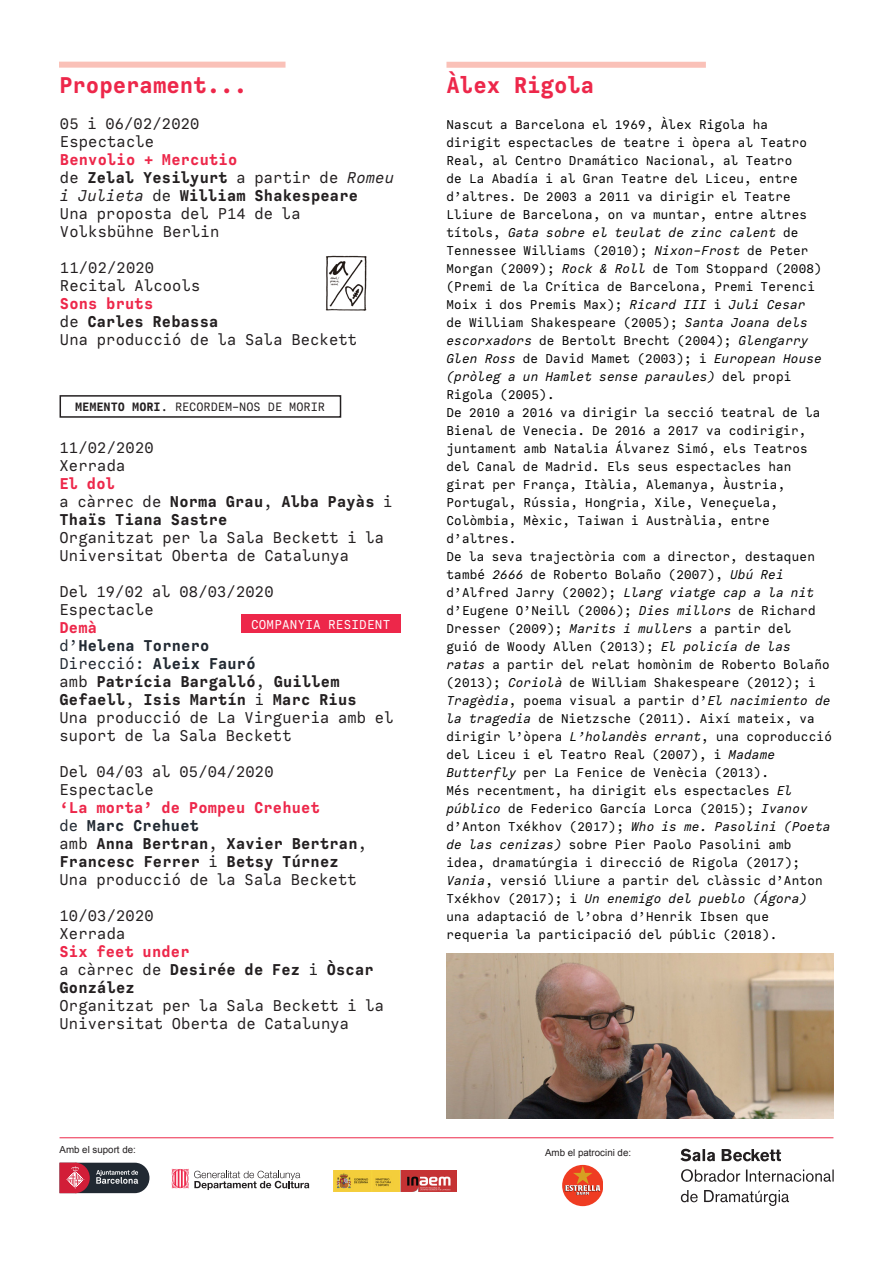
<style>
.page{position:relative;width:893px;height:1263px;background:#fff}
.page>*{position:absolute;margin:0;border:0;box-sizing:border-box;transform-origin:0 0}
.t1{font:700 24px "Calling Code";color:#ed274a}
.t2{font:16.5px/18px "Calling Code";letter-spacing:.01em;color:#231f20}
.t3{font:700 16.5px/18px "Calling Code";letter-spacing:.01em;color:#231f20}
.t4{font:700 16.5px/18px "Calling Code";letter-spacing:.01em;color:#ed274a}
.t5{font:700 16.5px/18px "Calling Code";letter-spacing:.01em;color:#212932}
.t6{font:13.5px/18px "Calling Code";letter-spacing:.015em;color:#000}
.t7{font:13.5px "Calling Code";letter-spacing:.015em;color:#fff}
.t8{font:12.75px "Calling Code";color:#231f20}
.t9{font:9.75px "Arial";color:#231f20}
.s1{font-weight:700}
.s2{font-style:italic}
.s3{font-weight:400}
.s4{font-weight:700;color:#ed274a}
.s5{font-weight:400;color:#231f20}
</style>
<div class="page">
<svg style="left:172px;top:1169px;width:137px;height:21px"></svg>
<svg style="left:60px;top:1163px;width:89px;height:30px;background:#6e4450"></svg>
<div style="left:446px;top:62px;width:260px;height:6px;background:#fac1b8"></div>
<hr style="left:60px;top:1137px;width:773px;height:1px;background:#ed274a">
<img style="left:334px;top:1170px;width:123px;height:21px">
<div style="left:563px;top:1165px;width:40px;height:41px;background:#ef3c22;border-radius:50%"></div>
<svg style="left:565px;top:1166px;width:35px;height:29px"></svg>
<svg style="left:681px;top:1190px;width:108px;height:16px"></svg>
<svg style="left:681px;top:1169px;width:153px;height:13px"></svg>
<svg style="left:680px;top:1149px;width:101px;height:12px"></svg>
<div style="left:59px;top:62px;width:226px;height:6px;background:#fac1b8"></div>
<img style="left:446px;top:953px;width:387px;height:165px">
<img style="left:326px;top:255px;width:40px;height:56px">
<div style="left:60px;top:395px;width:281px;height:23px;border:2px solid #231f20"></div>
<div style="left:241px;top:614px;width:159px;height:19px;background:#ed274a"></div>
<p class="t1" style="left:59px;top:70px;width:190px">Properament...</p>
<p class="t2" style="left:60px;top:115px;width:141px">05 i 06/02/2020</p>
<p class="t2" style="left:60px;top:133px;width:96px">Espectacle</p>
<p class="t4" style="left:60px;top:151px;width:179px">Benvolio + Mercutio</p>
<p class="t2" style="left:60px;top:169px;width:335px">de <span class="s1">Zelal Yesilyurt</span> a partir de <span class="s2">Romeu i Julieta</span> de <span class="s1">William Shakespeare<br></span>Una proposta del P14 de la<br>Volksbühne Berlin</p>
<p class="t2" style="left:60px;top:259px;width:96px">11/02/2020</p>
<p class="t2" style="left:60px;top:277px;width:142px">Recital Alcools</p>
<p class="t4" style="left:60px;top:295px;width:95px">Sons bruts</p>
<p class="t3" style="left:60px;top:313px;width:160px"><span class="s3">de</span> Carles Rebassa</p>
<p class="t2" style="left:60px;top:331px;width:299px">Una producció de la Sala Beckett</p>
<p class="t8" style="left:75px;top:399px;width:251px"><span class="s1">MEMENTO MORI</span>. RECORDEM-NOS DE MORIR</p>
<p class="t2" style="left:60px;top:439px;width:96px">11/02/2020</p>
<p class="t2" style="left:60px;top:457px;width:67px">Xerrada<br><span class="s4">El dol</span></p>
<p class="t3" style="left:60px;top:493px;width:334px"><span class="s3">a càrrec de</span> Norma Grau<span class="s3">,</span> Alba Payàs <span class="s3">i<br></span>Thaïs Tiana Sastre</p>
<p class="t2" style="left:60px;top:529px;width:326px">Organitzat per la Sala Beckett i la<br>Universitat Oberta de Catalunya</p>
<p class="t2" style="left:60px;top:583px;width:216px">Del 19/02 al 08/03/2020</p>
<p class="t2" style="left:60px;top:601px;width:96px">Espectacle<br><span class="s4">Demà</span></p>
<p class="t5" style="left:60px;top:637px;width:198px"><span class="s3">d’</span>Helena Tornero<br><span class="s3">Direcció:</span> Aleix Fauró</p>
<p class="t2" style="left:60px;top:673px;width:336px">amb <span class="s1">Patrícia Bargalló</span>, <span class="s1">Guillem<br>Gefaell</span>, <span class="s1">Isis Martín</span> i <span class="s1">Marc Rius<br></span>Una producció de La Virgueria amb el suport de la Sala Beckett</p>
<p class="t2" style="left:60px;top:763px;width:216px">Del 04/03 al 05/04/2020</p>
<p class="t4" style="left:60px;top:781px;width:262px"><span class="s5">Espectacle<br></span>‘La morta’ de Pompeu Crehuet</p>
<p class="t5" style="left:60px;top:817px;width:141px"><span class="s3">de</span> Marc Crehuet</p>
<p class="t3" style="left:60px;top:835px;width:309px"><span class="s3">amb</span> Anna Bertran<span class="s3">,</span> Xavier Bertran<span class="s3">,<br></span>Francesc Ferrer <span class="s3">i</span> Betsy Túrnez</p>
<p class="t2" style="left:60px;top:871px;width:299px">Una producció de la Sala Beckett</p>
<p class="t2" style="left:60px;top:907px;width:96px">10/03/2020</p>
<p class="t4" style="left:60px;top:925px;width:132px"><span class="s5">Xerrada<br></span>Six feet under</p>
<p class="t3" style="left:60px;top:961px;width:316px"><span class="s3">a càrrec de</span> Desirée de Fez <span class="s3">i</span> Òscar<br>González</p>
<p class="t2" style="left:60px;top:997px;width:326px">Organitzat per la Sala Beckett i la<br>Universitat Oberta de Catalunya</p>
<p class="t7" style="left:251px;top:616px;width:141px">COMPANYIA RESIDENT</p>
<p class="t1" style="left:446px;top:70px;width:149px">Àlex Rigola</p>
<p class="t6" style="left:446px;top:116px;width:377px">Nascut a Barcelona el 1969, Àlex Rigola ha dirigit espectacles de teatre i òpera al Teatro Real, al Centro Dramático Nacional, al Teatro<br>de La Abadía i al Gran Teatre del Liceu, entre d’altres. De 2003 a 2011 va dirigir el Teatre Lliure de Barcelona, on va muntar, entre altres títols, <span class="s2">Gata sobre el teulat de zinc calent</span> de Tennessee Williams (2010); <span class="s2">Nixon-Frost</span> de Peter Morgan (2009); <span class="s2">Rock &amp; Roll</span> de Tom Stoppard (2008) (Premi de la Crítica de Barcelona, Premi Terenci Moix i dos Premis Max); <span class="s2">Ricard III</span> i <span class="s2">Juli Cesar </span>de William Shakespeare (2005); <span class="s2">Santa Joana dels escorxadors</span> de Bertolt Brecht (2004); <span class="s2">Glengarry Glen Ross</span> de David Mamet (2003); i <span class="s2">European House (pròleg a un Hamlet sense paraules)</span> del propi Rigola (2005).</p>
<p class="t6" style="left:446px;top:404px;width:375px">De 2010 a 2016 va dirigir la secció teatral de la Bienal de Venecia. De 2016 a 2017 va codirigir, juntament amb Natalia Álvarez Simó, els Teatros del Canal de Madrid. Els seus espectacles han girat per França, Itàlia, Alemanya, Àustria, Portugal, Rússia, Hongria, Xile, Veneçuela, Colòmbia, Mèxic, Taiwan i Austràlia, entre d’altres.</p>
<p class="t6" style="left:446px;top:548px;width:387px">De la seva trajectòria com a director, destaquen també <span class="s2">2666</span> de Roberto Bolaño (2007), <span class="s2">Ubú Rei </span>d’Alfred Jarry (2002); <span class="s2">Llarg viatge cap a la nit </span>d’Eugene O’Neill (2006); <span class="s2">Dies millors</span> de Richard Dresser (2009); <span class="s2">Marits i mullers</span> a partir del<br>guió de Woody Allen (2013); <span class="s2">El policía de las ratas</span> a partir del relat homònim de Roberto Bolaño (2013); <span class="s2">Coriolà</span> de William Shakespeare (2012); i <span class="s2">Tragèdia</span>, poema visual a partir d’<span class="s2">El nacimiento de la tragedia</span> de Nietzsche (2011). Així mateix, va dirigir l’òpera <span class="s2">L’holandès errant</span>, una coproducció del Liceu i el Teatro Real (2007), i <span class="s2">Madame Butterfly</span> per La Fenice de Venècia (2013).</p>
<p class="t6" style="left:446px;top:782px;width:385px">Més recentment, ha dirigit els espectacles <span class="s2">El público</span> de Federico García Lorca (2015); <span class="s2">Ivanov </span>d’Anton Txékhov (2017); <span class="s2">Who is me. Pasolini (Poeta de las cenizas)</span> sobre Pier Paolo Pasolini amb idea, dramatúrgia i direcció de Rigola (2017); <span class="s2">Vania</span>, versió lliure a partir del clàssic d’Anton Txékhov (2017); i <span class="s2">Un enemigo del pueblo (Ágora) </span>una adaptació de l’obra d’Henrik Ibsen que requeria la participació del públic (2018).</p>
<p class="t9" style="left:60px;top:1143px;width:78px">Amb el suport de:</p>
<p class="t9" style="left:545px;top:1146px;width:88px">Amb el patrocini de:</p>
</div>
